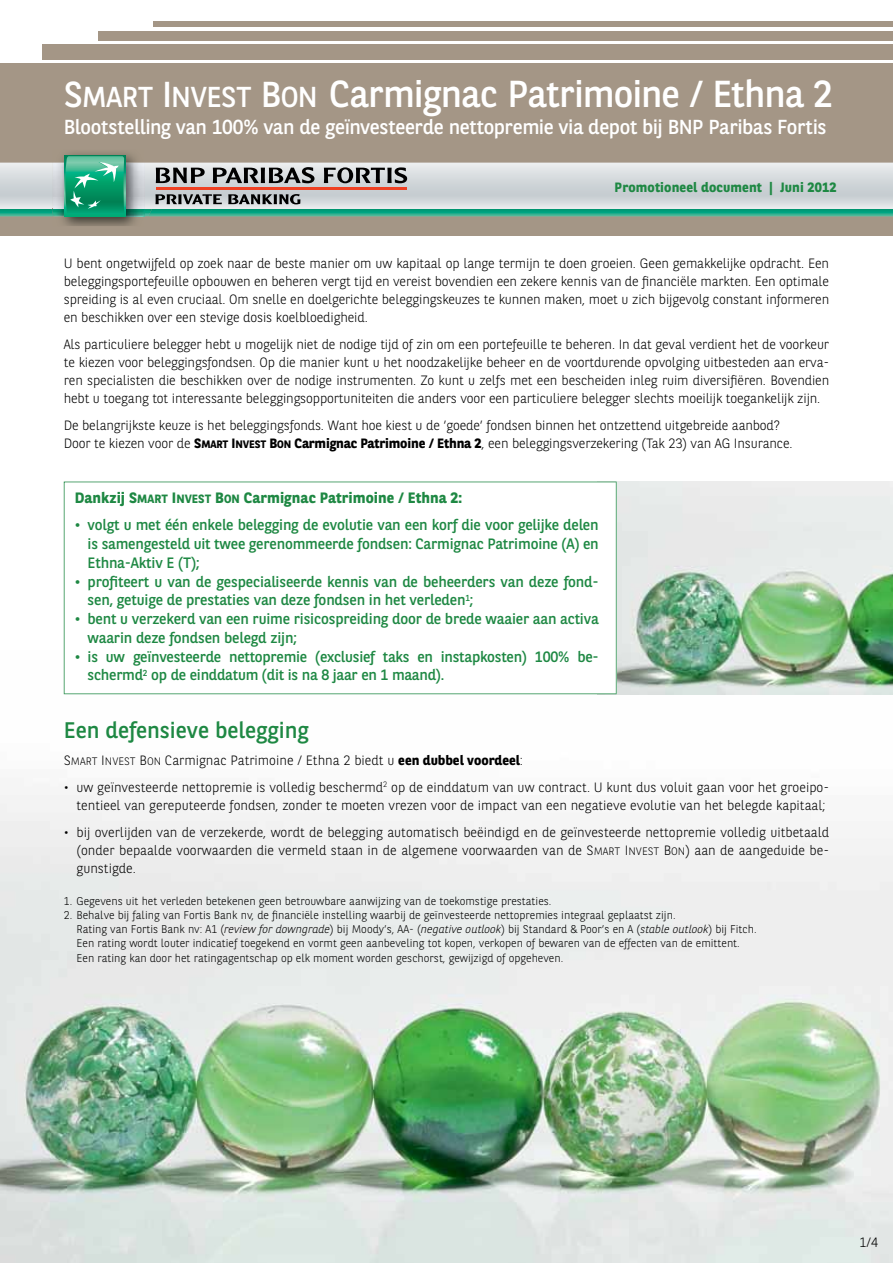
<style>
.page{position:relative;width:893px;height:1263px;background:#fff}
.page>*{position:absolute;margin:0;border:0;box-sizing:border-box;transform-origin:0 0}
.t1{font:37.5px "BNPP Sans";letter-spacing:-.02em;color:#fff}
.t2{font:22.5px "BNPP Sans";color:#1e8843}
.t3{font:20.25px "BNPP Sans";letter-spacing:-.015em;color:#fff}
.t4{font:15px/18.8px "BNPP Sans";letter-spacing:-.01em;color:#1e8843}
.t5{font:700 15px "BNPP Sans";letter-spacing:.005em;color:#1e8843}
.t6{font:300 13.5px/18px "BNPP Sans";color:#000;text-align:justify}
.t7{font:700 13.5px "BNPP Sans";letter-spacing:.01em;color:#1e8843}
.t8{font:300 11.25px/14.2px "BNPP Sans";color:#000}
.s1{font-family:"BNPP Sans SC800";font-size:36px}
.s2{font-family:"BNPP Sans SC800";font-size:28.8px}
.s3{font-family:"BNPP Sans Bold SC800";font-weight:400}
.s4{font-family:"BNPP Sans Bold SC800";font-weight:400;font-size:10.8px}
.s5{font-weight:700}
.s6{font-family:"BNPP Sans Bold SC800";font-weight:400;font-size:12px}
.s7{font-family:"BNPP Sans Light SC800";font-weight:400}
.s8{font-family:"BNPP Sans Light SC800";font-weight:400;font-size:10.8px}
.s9{font-style:italic}
</style>
<div class="page">
<img style="left:0;top:651px;width:893px;height:612px">
<img style="left:617px;top:482px;width:276px;height:212px">
<svg style="left:64px;top:482px;width:553px;height:212px"></svg>
<div style="left:0;top:63px;width:893px;height:173px;background:#a49686"></div>
<div style="left:43px;top:44px;width:850px;height:16px;background:#a49686"></div>
<div style="left:98px;top:31px;width:795px;height:9px;background:#a49686"></div>
<div style="left:153px;top:21px;width:740px;height:6px;background:#a49686"></div>
<img style="left:53px;top:153px;width:92px;height:73px">
<svg style="left:0;top:156px;width:893px;height:60px"></svg>
<h1 class="t1" style="left:64px;top:69px;width:771px"><span class="s1">S</span><span class="s2">MART</span> <span class="s1">I</span><span class="s2">NVEST</span> <span class="s1">B</span><span class="s2">ON</span> Carmignac Patrimoine / Ethna 2</h1>
<h3 class="t3" style="left:64px;top:113px;width:764px">Blootstelling van 100% van de geïnvesteerde nettopremie via depot bij BNP Paribas Fortis</h3>
<p class="t7" style="left:615px;top:178px;width:223px">Promotioneel document | Juni 2012</p>
<p class="t6" style="left:64px;top:254px;width:767px">U bent ongetwijfeld op zoek naar de beste manier om uw kapitaal op lange termijn te doen groeien. Geen gemakkelijke opdracht. Een beleggingsportefeuille opbouwen en beheren vergt tijd en vereist bovendien een zekere kennis van de financiële markten. Een optimale spreiding is al even cruciaal. Om snelle en doelgerichte beleggingskeuzes te kunnen maken, moet u zich bijgevolg constant informeren en beschikken over een stevige dosis koelbloedigheid.</p>
<p class="t6" style="left:64px;top:335px;width:767px">Als particuliere belegger hebt u mogelijk niet de nodige tijd of zin om een portefeuille te beheren. In dat geval verdient het de voorkeur te kiezen voor beleggingsfondsen. Op die manier kunt u het noodzakelijke beheer en de voortdurende opvolging uitbesteden aan erva&shy;ren specialisten die beschikken over de nodige instrumenten. Zo kunt u zelfs met een bescheiden inleg ruim diversifiëren. Bovendien hebt u toegang tot interessante beleggingsopportuniteiten die anders voor een particuliere belegger slechts moeilijk toegankelijk zijn.</p>
<p class="t6" style="left:64px;top:416px;width:730px">De belangrijkste keuze is het beleggingsfonds. Want hoe kiest u de ’goede’ fondsen binnen het ontzettend uitgebreide aanbod?<br>Door te kiezen voor de <span class="s3">S</span><span class="s4">MART</span> <span class="s3">I</span><span class="s4">NVEST</span> <span class="s3">B</span><span class="s4">ON</span> <span class="s5">Carmignac Patrimoine / Ethna 2</span>, een beleggingsverzekering (Tak 23) van AG Insurance.</p>
<p class="t5" style="left:75px;top:487px;width:389px">Dankzij <span class="s3">S</span><span class="s6">MART</span> <span class="s3">I</span><span class="s6">NVEST</span> <span class="s3">B</span><span class="s6">ON</span> Carmignac Patrimoine / Ethna 2:</p>
<p class="t4" style="left:88px;top:515px;width:513px;text-align:justify;text-indent:-13px">• volgt u met één enkele belegging de evolutie van een korf die voor gelijke delen is samengesteld uit twee gerenommeerde fondsen: Carmignac Patrimoine (A) en Ethna-Aktiv E (T);</p>
<p class="t4" style="left:88px;top:571px;width:513px;text-indent:-13px">• profiteert u van de gespecialiseerde kennis van de beheerders van deze fond&shy;sen, getuige de prestaties van deze fondsen in het verleden<sup>1</sup>;</p>
<p class="t4" style="left:88px;top:609px;width:513px;text-indent:-13px">• bent u verzekerd van een ruime risicospreiding door de brede waaier aan activa waarin deze fondsen belegd zijn;</p>
<p class="t4" style="left:88px;top:646px;width:513px;text-indent:-13px">• is uw geïnvesteerde nettopremie (exclusief taks en instapkosten) 100% be&shy;schermd<sup>2</sup> op de einddatum (dit is na 8 jaar en 1 maand).</p>
<h2 class="t2" style="left:64px;top:714px;width:246px">Een defensieve belegging</h2>
<p class="t6" style="left:64px;top:750px;width:461px"><span class="s7">S</span><span class="s8">MART</span> <span class="s7">I</span><span class="s8">NVEST</span> <span class="s7">B</span><span class="s8">ON</span> Carmignac Patrimoine / Ethna 2 biedt u <span class="s5">een dubbel voordeel</span>:</p>
<p class="t6" style="left:64px;top:777px;width:767px;text-align:right">• uw geïnvesteerde nettopremie is volledig beschermd<sup>2</sup> op de einddatum van uw contract. U kunt dus voluit gaan voor het groeipo&shy;tentieel van gereputeerde fondsen, zonder te moeten vrezen voor de impact van een negatieve evolutie van het belegde kapitaal;</p>
<p class="t6" style="left:77px;top:822px;width:754px;text-indent:-13px">• bij overlijden van de verzekerde, wordt de belegging automatisch beëindigd en de geïnvesteerde nettopremie volledig uitbetaald (onder bepaalde voorwaarden die vermeld staan in de algemene voorwaarden van de <span class="s7">S</span><span class="s8">MART</span> <span class="s7">I</span><span class="s8">NVEST</span> <span class="s7">B</span><span class="s8">ON</span>) aan de aangeduide be&shy;gunstigde.</p>
<p class="t8" style="left:64px;top:893px;width:489px">1. Gegevens uit het verleden betekenen geen betrouwbare aanwijzing van de toekomstige prestaties.</p>
<p class="t8" style="left:77px;top:907px;width:682px;text-indent:-13px">2. Behalve bij faling van Fortis Bank nv, de financiële instelling waarbij de geïnvesteerde nettopremies integraal geplaatst zijn.<br>Rating van Fortis Bank nv: A1 (<span class="s9">review for downgrade</span>) bij Moody’s, AA- (<span class="s9">negative outlook</span>) bij Standard &amp; Poor’s en A (<span class="s9">stable outlook</span>) bij Fitch.<br>Een rating wordt louter indicatief toegekend en vormt geen aanbeveling tot kopen, verkopen of bewaren van de effecten van de emittent.<br>Een rating kan door het ratingagentschap op elk moment worden geschorst, gewijzigd of opgeheven.</p>
<p class="t6" style="left:859px;top:1232px;width:20px">1/4</p>
</div>
